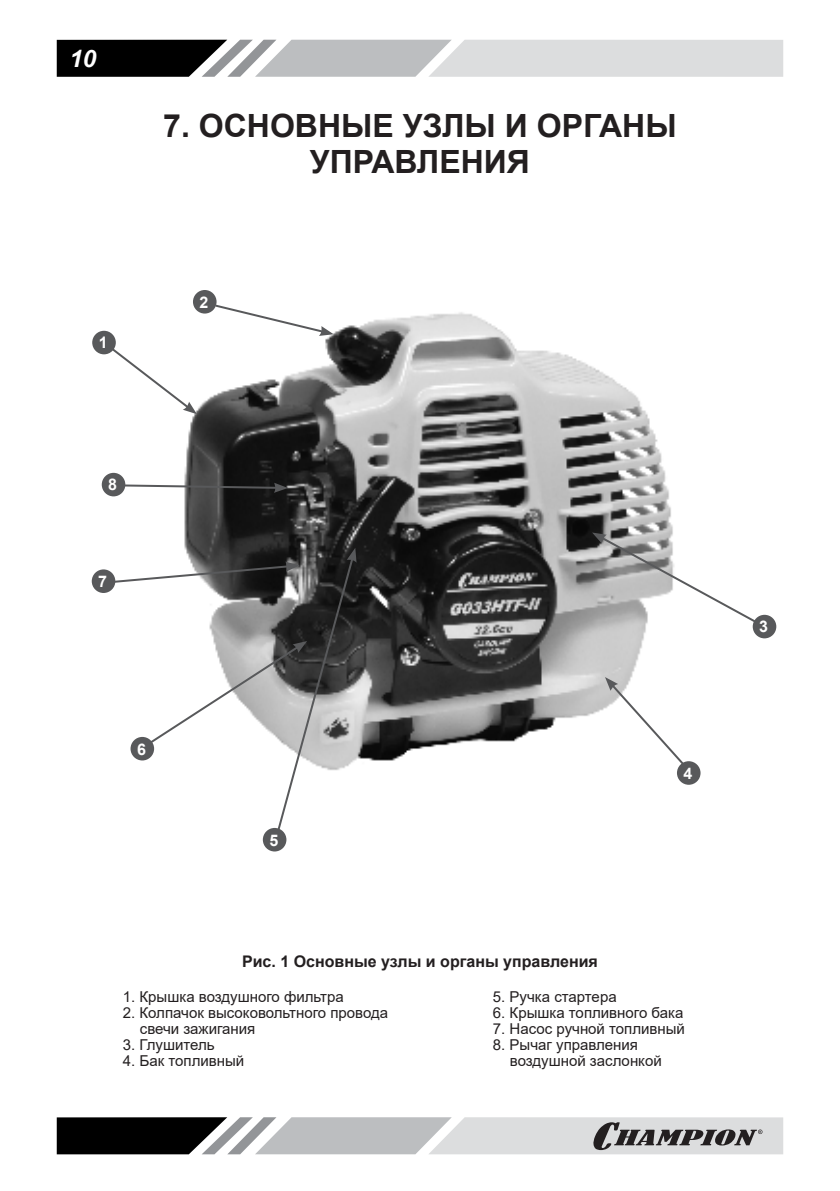
<style>
.page{position:relative;width:840px;height:1191px;background:#fff}
.page>*{position:absolute;margin:0;border:0;box-sizing:border-box;transform-origin:0 0}
.t1{font:700 32px/36px "Arial";color:#231f20;text-align:center}
.t2{font:italic 700 24px "Arial";color:#fff}
.t3{font:700 16px "Arial";color:#231f20}
.t4{font:700 16px "Arial";color:#fff}
.t5{font:15px/16px "Arial";color:#231f20}
</style>
<div class="page">
<svg style="left:57px;top:40px;width:725px;height:37px;background:#a7a8a9"></svg>
<svg style="left:57px;top:1117px;width:725px;height:37px;background:#9c9c9d"></svg>
<img style="left:184px;top:292px;width:505px;height:493px">
<div style="left:193px;top:290px;width:23px;height:23px;background:#58595b;border-radius:50%"></div>
<div style="left:92px;top:331px;width:24px;height:23px;background:#58595b;border-radius:50%"></div>
<div style="left:102px;top:473px;width:23px;height:23px;background:#58595b;border-radius:50%"></div>
<svg style="left:213px;top:303px;width:120px;height:33px"></svg>
<svg style="left:110px;top:346px;width:87px;height:68px"></svg>
<svg style="left:122px;top:482px;width:166px;height:11px"></svg>
<div style="left:92px;top:569px;width:23px;height:24px;background:#58595b;border-radius:50%"></div>
<svg style="left:100px;top:548px;width:256px;height:288px"></svg>
<div style="left:263px;top:828px;width:23px;height:23px;background:#58595b;border-radius:50%"></div>
<svg style="left:604px;top:677px;width:88px;height:97px"></svg>
<div style="left:676px;top:761px;width:24px;height:23px;background:#58595b;border-radius:50%"></div>
<svg style="left:591px;top:532px;width:174px;height:97px"></svg>
<div style="left:752px;top:615px;width:23px;height:23px;background:#58595b;border-radius:50%"></div>
<h2 class="t2" style="left:70px;top:44px;width:28px">10</h2>
<p class="t4" style="left:99px;top:337px;width:10px">1</p>
<h1 class="t1" style="left:163px;top:108px;width:514px">7. ОСНОВНЫЕ УЗЛЫ И ОРГАНЫ<br>УПРАВЛЕНИЯ</h1>
<p class="t4" style="left:199px;top:296px;width:10px">2</p>
<p class="t4" style="left:108px;top:479px;width:10px">8</p>
<p class="t4" style="left:98px;top:575px;width:10px">7</p>
<p class="t4" style="left:137px;top:743px;width:10px">6</p>
<p class="t4" style="left:269px;top:834px;width:10px">5</p>
<p class="t3" style="left:242px;top:950px;width:357px">Рис. 1 Основные узлы и органы управления</p>
<p class="t4" style="left:683px;top:767px;width:10px">4</p>
<p class="t5" style="left:123px;top:988px;width:222px">1. Крышка воздушного фильтра</p>
<p class="t5" style="left:140px;top:1004px;width:250px;text-indent:-17px">2. Колпачок высоковольтного провода свечи зажигания</p>
<p class="t5" style="left:123px;top:1036px;width:93px">3. Глушитель</p>
<p class="t5" style="left:123px;top:1052px;width:123px">4. Бак топливный</p>
<p class="t5" style="left:492px;top:988px;width:125px">5. Ручка стартера</p>
<p class="t5" style="left:492px;top:1004px;width:192px">6. Крышка топливного бака</p>
<p class="t5" style="left:492px;top:1020px;width:193px">7. Насос ручной топливный</p>
<p class="t5" style="left:509px;top:1036px;width:153px;text-indent:-17px">8. Рычаг управления воздушной заслонкой</p>
<p class="t4" style="left:758px;top:621px;width:10px">3</p>
</div>
